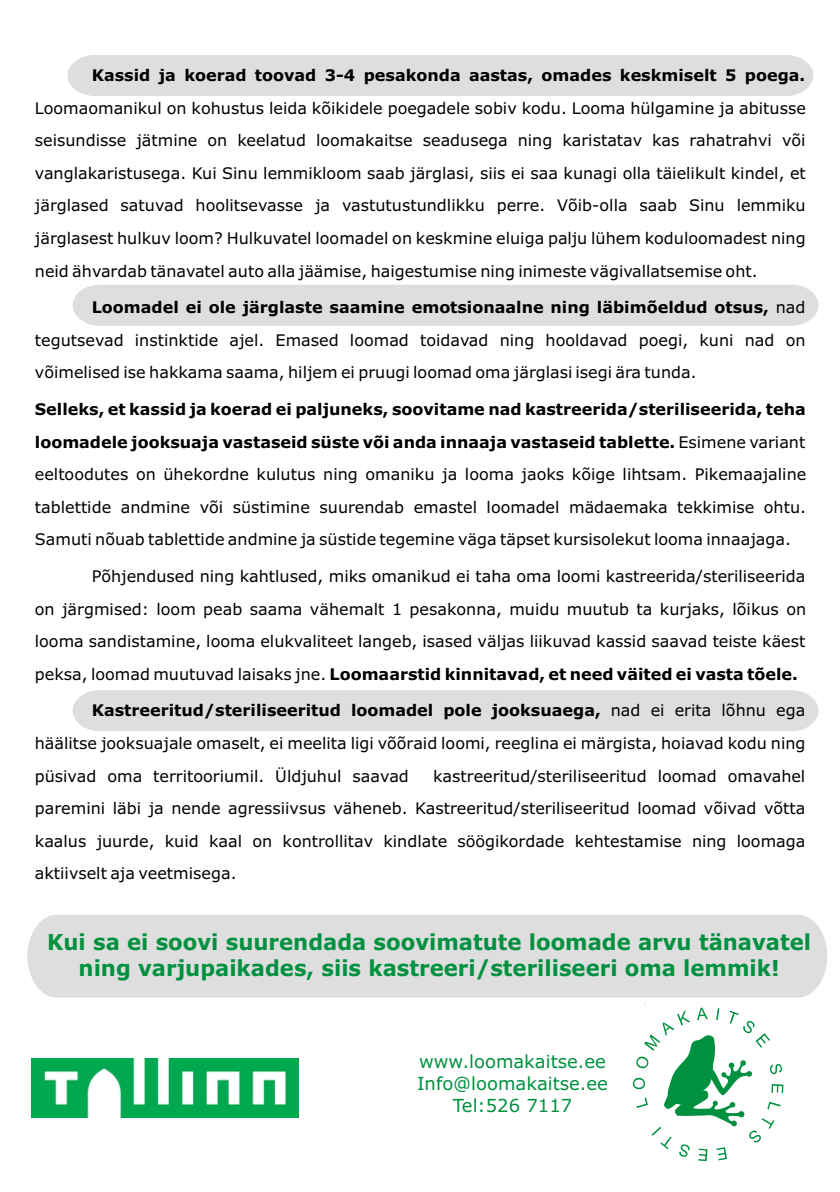
<style>
.page{position:relative;width:840px;height:1192px;background:#fff}
.page>*{position:absolute;margin:0;border:0;box-sizing:border-box;transform-origin:0 0}
.t1{font:700 22px/26.8px "Verdana";color:#009140;text-align:center;scale:.96 1}
.t2{font:18px/21.8px "Verdana";color:#009140;text-align:center}
.t3{font:16px/32.6px "Verdana";color:#000;text-align:justify}
.t4{font:700 16px "Verdana";color:#000}
.s1{font-weight:700}
</style>
<div class="page">
<div style="left:73px;top:690px;width:746px;height:41px;background:#dedede"></div>
<div style="left:73px;top:285px;width:746px;height:41px;background:#dedede"></div>
<div style="left:68px;top:55px;width:745px;height:41px;background:#dedede"></div>
<div style="left:27px;top:915px;width:800px;height:82px;background:#dedede"></div>
<img style="left:32px;top:1059px;width:267px;height:58px">
<svg style="left:633px;top:1003px;width:150px;height:158px"></svg>
<p class="t4" style="left:92px;top:69px;width:715px">Kassid ja koerad toovad 3-4 pesakonda aastas, omades keskmiselt 5 poega.</p>
<p class="t3" style="left:35px;top:93px;width:772px">Loomaomanikul on kohustus leida kõikidele poegadele sobiv kodu. Looma hülgamine ja abitusse seisundisse jätmine on keelatud loomakaitse seadusega ning karistatav kas rahatrahvi või vanglakaristusega. Kui Sinu lemmikloom saab järglasi, siis ei saa kunagi olla täielikult kindel, et järglased satuvad hoolitsevasse ja vastutustundlikku perre. Võib-olla saab Sinu lemmiku järglasest hulkuv loom? Hulkuvatel loomadel on keskmine eluiga palju lühem koduloomadest ning neid ähvardab tänavatel auto alla jäämise, haigestumise ning inimeste vägivallatsemise oht.</p>
<p class="t3" style="left:35px;top:293px;width:772px;text-indent:57px"><span class="s1">Loomadel ei ole järglaste saamine emotsionaalne ning läbimõeldud otsus,</span> nad tegutsevad instinktide ajel. Emased loomad toidavad ning hooldavad poegi, kuni nad on võimelised ise hakkama saama, hiljem ei pruugi loomad oma järglasi isegi ära tunda.</p>
<p class="t3" style="left:35px;top:394px;width:773px"><span class="s1">Selleks, et kassid ja koerad ei paljuneks, soovitame nad kastreerida/steriliseerida, teha loomadele jooksuaja vastaseid süste või anda innaaja vastaseid tablette.</span> Esimene variant eeltoodutes on ühekordne kulutus ning omaniku ja looma jaoks kõige lihtsam. Pikemaajaline tablettide andmine või süstimine suurendab emastel loomadel mädaemaka tekkimise ohtu.<br>Samuti nõuab tablettide andmine ja süstide tegemine väga täpset kursisolekut looma innaajaga.</p>
<p class="t3" style="left:35px;top:561px;width:773px;text-indent:57px">Põhjendused ning kahtlused, miks omanikud ei taha oma loomi kastreerida/steriliseerida on järgmised: loom peab saama vähemalt 1 pesakonna, muidu muutub ta kurjaks, lõikus on looma sandistamine, looma elukvaliteet langeb, isased väljas liikuvad kassid saavad teiste käest peksa, loomad muutuvad laisaks jne. <span class="s1">Loomaarstid kinnitavad, et need väited ei vasta tõele.</span></p>
<p class="t3" style="left:35px;top:696px;width:772px;text-indent:57px"><span class="s1">Kastreeritud/steriliseeritud loomadel pole jooksuaega,</span> nad ei erita lõhnu ega häälitse jooksuajale omaselt, ei meelita ligi võõraid loomi, reeglina ei märgista, hoiavad kodu ning püsivad oma territooriumil. Üldjuhul saavad</p>
<p class="t3" style="left:35px;top:761px;width:772px;text-indent:398px">kastreeritud/steriliseeritud loomad omavahel paremini läbi ja nende agressiivsus väheneb. Kastreeritud/steriliseeritud loomad võivad võtta kaalus juurde, kuid kaal on kontrollitav kindlate söögikordade kehtestamise ning loomaga aktiivselt aja veetmisega.</p>
<h1 class="t1" style="left:47px;top:930px;width:797px">Kui sa ei soovi suurendada soovimatute loomade arvu tänavatel ning varjupaikades, siis kastreeri/steriliseeri oma lemmik!</h1>
<p class="t2" style="left:417px;top:1052px;width:192px">www.loomakaitse.ee<br>Info@loomakaitse.ee<br>Tel:526 7117</p>
</div>
